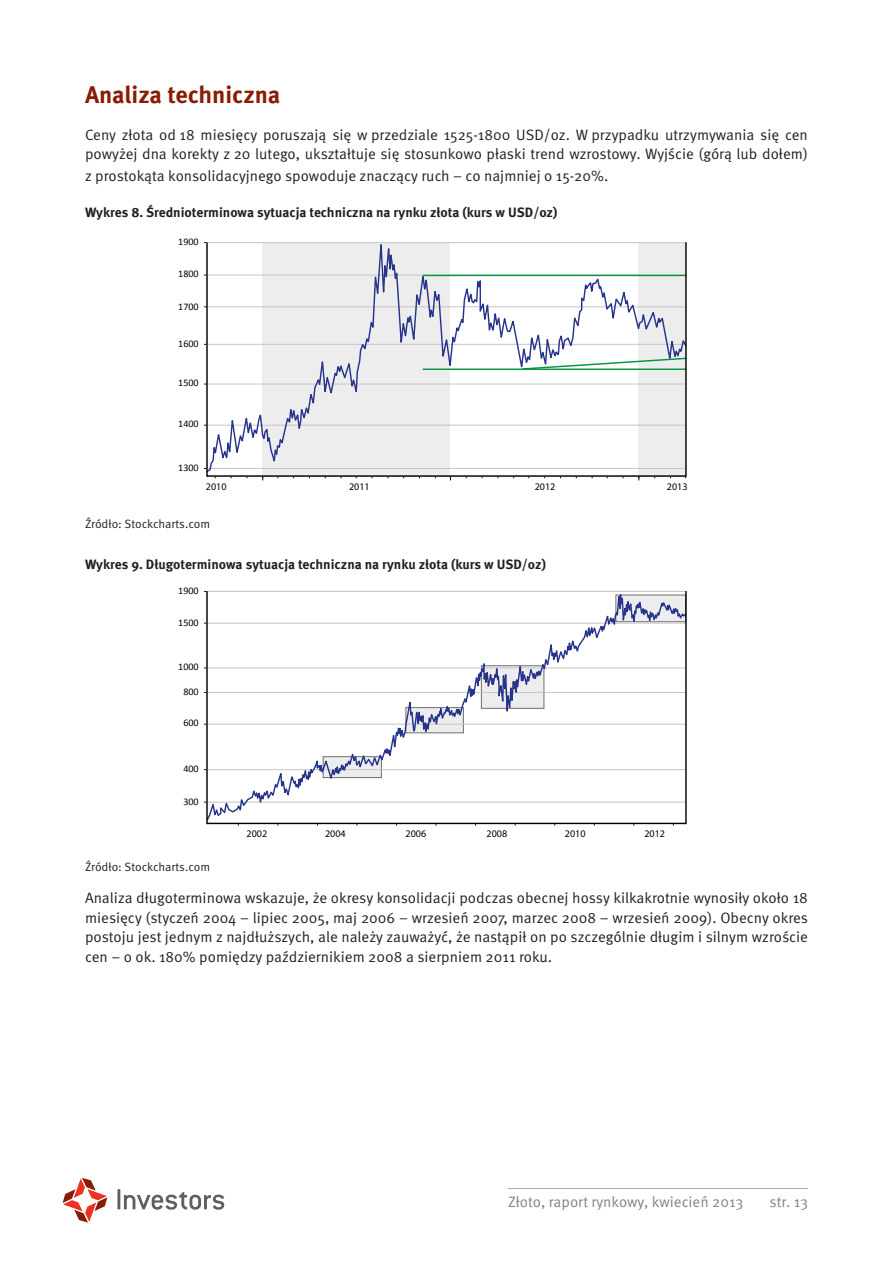
<style>
.page{position:relative;width:893px;height:1263px;background:#fff}
.page>*{position:absolute;margin:0;border:0;box-sizing:border-box;transform-origin:0 0}
.t1{font:700 24px "Meta Pro";color:#891c02}
.t2{font:15px/19.5px "Meta Pro";color:#231f20}
.t3{font:15px "Meta Pro";color:#808285}
.t4{font:700 13.5px "Meta Pro";color:#231f20}
.t5{font:12px "Meta Pro";color:#231f20}
.t6{font:10.05px "Calibri";color:#000}
.t7{font:10.05px "Myriad Pro";color:#000}
</style>
<div class="page">
<hr style="left:117px;top:1189px;width:3px;height:20px;background:#5f5f62">
<svg style="left:124px;top:1192px;width:100px;height:18px"></svg>
<svg style="left:63px;top:1178px;width:44px;height:44px"></svg>
<hr style="left:508px;top:1188px;width:300px;height:1px;background:#a8a9ad">
<svg style="left:205px;top:242px;width:480px;height:232px"></svg>
<hr style="left:423px;top:275px;width:263px;height:1px;background:#009641">
<hr style="left:423px;top:368px;width:263px;height:2px;background:#009641">
<svg style="left:521px;top:357px;width:164px;height:12px"></svg>
<hr style="left:206px;top:242px;width:2px;height:235px;background:#000">
<hr style="left:207px;top:475px;width:479px;height:2px;background:#000">
<hr style="left:685px;top:242px;width:2px;height:235px;background:#000">
<svg style="left:205px;top:590px;width:480px;height:230px"></svg>
<hr style="left:206px;top:591px;width:2px;height:233px;background:#000">
<hr style="left:207px;top:823px;width:479px;height:1px;background:#000">
<hr style="left:685px;top:591px;width:2px;height:233px;background:#000">
<h1 class="t1" style="left:85px;top:80px;width:197px">Analiza techniczna</h1>
<p class="t2" style="left:85px;top:125px;width:724px">Ceny złota od 18 miesięcy poruszają się w przedziale 1525-1800 USD/oz. W przypadku utrzymywania się cen powyżej dna korekty z 20 lutego, ukształtuje się stosunkowo płaski trend wzrostowy. Wyjście (górą lub dołem)</p>
<p class="t2" style="left:85px;top:166px;width:525px">z prostokąta konsolidacyjnego spowoduje znaczący ruch – co najmniej o 15-20%.</p>
<p class="t4" style="left:85px;top:204px;width:474px">Wykres 8. Średnioterminowa sytuacja techniczna na rynku złota (kurs w USD/oz)</p>
<p class="t6" style="left:178px;top:235px;width:22px">1900</p>
<p class="t6" style="left:178px;top:267px;width:22px">1800</p>
<p class="t6" style="left:178px;top:300px;width:22px">1700</p>
<p class="t6" style="left:178px;top:337px;width:22px">1600</p>
<p class="t6" style="left:178px;top:377px;width:22px">1500</p>
<p class="t6" style="left:178px;top:417px;width:22px">1400</p>
<p class="t6" style="left:178px;top:461px;width:22px">1300</p>
<p class="t7" style="left:206px;top:480px;width:22px">2010</p>
<p class="t7" style="left:349px;top:480px;width:22px">2011</p>
<p class="t7" style="left:535px;top:480px;width:22px">2012</p>
<p class="t7" style="left:667px;top:480px;width:22px">2013</p>
<p class="t5" style="left:85px;top:516px;width:127px">Źródło: Stockcharts.com</p>
<p class="t4" style="left:85px;top:556px;width:462px">Wykres 9. Długoterminowa sytuacja techniczna na rynku złota (kurs w USD/oz)</p>
<p class="t6" style="left:178px;top:584px;width:22px">1900</p>
<p class="t6" style="left:178px;top:616px;width:22px">1500</p>
<p class="t6" style="left:178px;top:660px;width:22px">1000</p>
<p class="t6" style="left:183px;top:686px;width:17px">800</p>
<p class="t6" style="left:183px;top:716px;width:17px">600</p>
<p class="t6" style="left:183px;top:762px;width:17px">400</p>
<p class="t6" style="left:183px;top:795px;width:17px">300</p>
<p class="t7" style="left:247px;top:827px;width:22px">2002</p>
<p class="t7" style="left:325px;top:827px;width:22px">2004</p>
<p class="t7" style="left:406px;top:827px;width:22px">2006</p>
<p class="t7" style="left:486px;top:827px;width:22px">2008</p>
<p class="t7" style="left:565px;top:827px;width:22px">2010</p>
<p class="t7" style="left:644px;top:827px;width:22px">2012</p>
<p class="t5" style="left:85px;top:859px;width:127px">Źródło: Stockcharts.com</p>
<p class="t2" style="left:85px;top:889px;width:725px;text-align:justify">Analiza długoterminowa wskazuje, że okresy konsolidacji podczas obecnej hossy kilkakrotnie wynosiły około 18 miesięcy (styczeń 2004 – lipiec 2005, maj 2006 – wrzesień 2007, marzec 2008 – wrzesień 2009). Obecny okres postoju jest jednym z najdłuższych, ale należy zauważyć, że nastąpił on po szczególnie długim i silnym wzroście cen – o ok. 180% pomiędzy październikiem 2008 a sierpniem 2011 roku.</p>
<p class="t3" style="left:508px;top:1192px;width:237px">Złoto, raport rynkowy, kwiecień 2013</p>
<p class="t3" style="left:770px;top:1192px;width:40px">str. 13</p>
</div>
